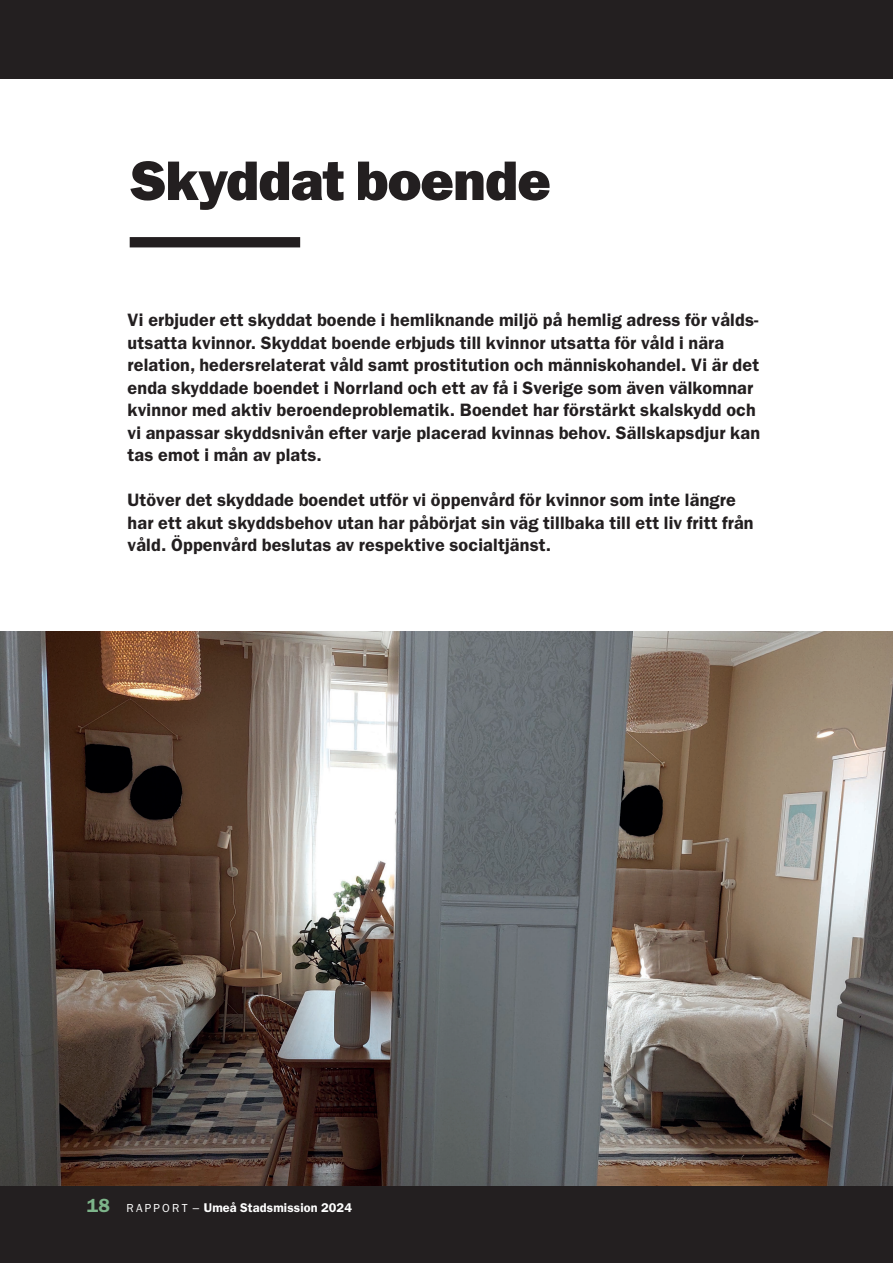
<style>
.page{position:relative;width:893px;height:1263px;background:#fff}
.page>*{position:absolute;margin:0;border:0;box-sizing:border-box;transform-origin:0 0}
.t1{font:55.95px "ITC Franklin Gothic Std Hvy";letter-spacing:-.01em;color:#231f20}
.t2{font:600 18px/22.5px "ITC Franklin Gothic Std";letter-spacing:.01em;color:#231f20}
.t3{font:600 12.75px "ITC Franklin Gothic Std";letter-spacing:.01em;color:#fff}
.s1{font-size:19.05px;color:#7db48a}
.s2{font-weight:400;font-size:11.7px}
.s3{font-weight:400}
</style>
<div class="page">
<img style="left:0;top:631px;width:893px;height:555px">
<div style="left:0;top:1186px;width:893px;height:77px;background:#231f20"></div>
<div style="left:0;top:0;width:893px;height:78px;background:#231f20"></div>
<div style="left:130px;top:237px;width:170px;height:10px;background:#231f20"></div>
<h1 class="t1" style="left:130px;top:148px;width:423px">Skyddat boende</h1>
<p class="t2" style="left:128px;top:309px;width:634px">Vi erbjuder ett skyddat boende i hemliknande miljö på hemlig adress för vålds&shy;utsatta kvinnor. Skyddat boende erbjuds till kvinnor utsatta för våld i nära relation, hedersrelaterat våld samt prostitution och människohandel. Vi är det enda skyddade boendet i Norrland och ett av få i Sverige som även välkomnar kvinnor med aktiv beroendeproblematik. Boendet har förstärkt skalskydd och vi anpassar skyddsnivån efter varje placerad kvinnas behov. Sällskapsdjur kan tas emot i mån av plats.</p>
<p class="t2" style="left:128px;top:489px;width:628px">Utöver det skyddade boendet utför vi öppenvård för kvinnor som inte längre har ett akut skyddsbehov utan har påbörjat sin väg tillbaka till ett liv fritt från våld. Öppenvård beslutas av respektive socialtjänst.</p>
<p class="t3" style="left:87px;top:1200px;width:267px"><span class="s1">18</span> <span class="s2">R A P P O R T</span> <span class="s3">–</span> Umeå Stadsmission 2024</p>
</div>
